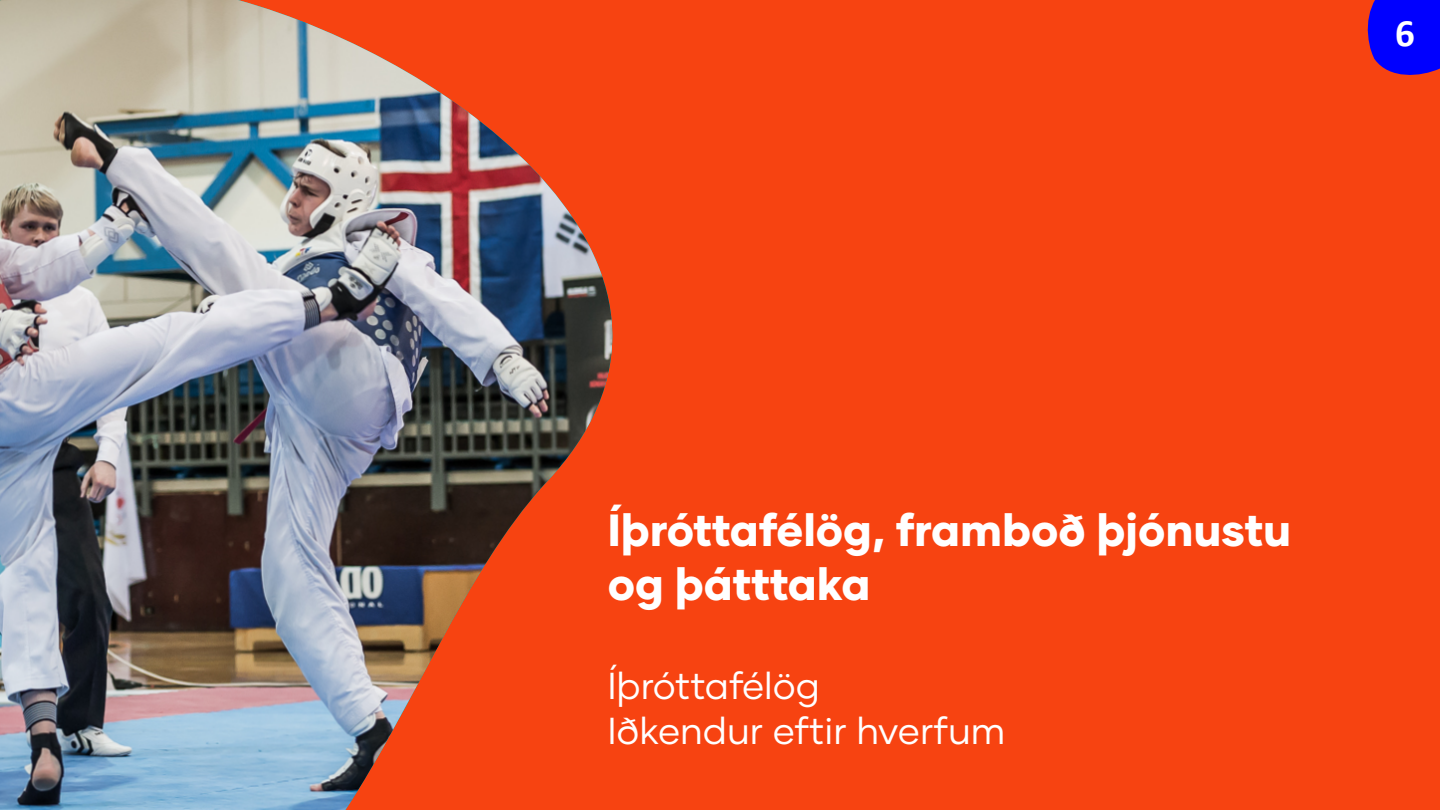
<style>
.page{position:relative;width:1440px;height:810px;background:#f74311}
.page>*{position:absolute;margin:0;border:0;box-sizing:border-box;transform-origin:0 0}
.t1{font:800 45px/54px "Gilmer";color:#fff}
.t2{font:700 39px "Calibri";color:#fff}
.t3{font:37.5px/45px "Gilmer";color:#fff}
</style>
<div class="page">
<svg style="left:1367px;top:0;width:73px;height:75px;background:#1706e8"></svg>
<img style="left:0;top:0;width:613px;height:810px">
<p class="t2" style="left:1395px;top:9px;width:21px">6</p>
<p class="t1" style="left:608px;top:503px;width:685px">Íþróttafélög, framboð þjónustu og þátttaka</p>
<p class="t3" style="left:608px;top:663px;width:399px">Íþróttafélög<br>Iðkendur eftir hverfum</p>
</div>
